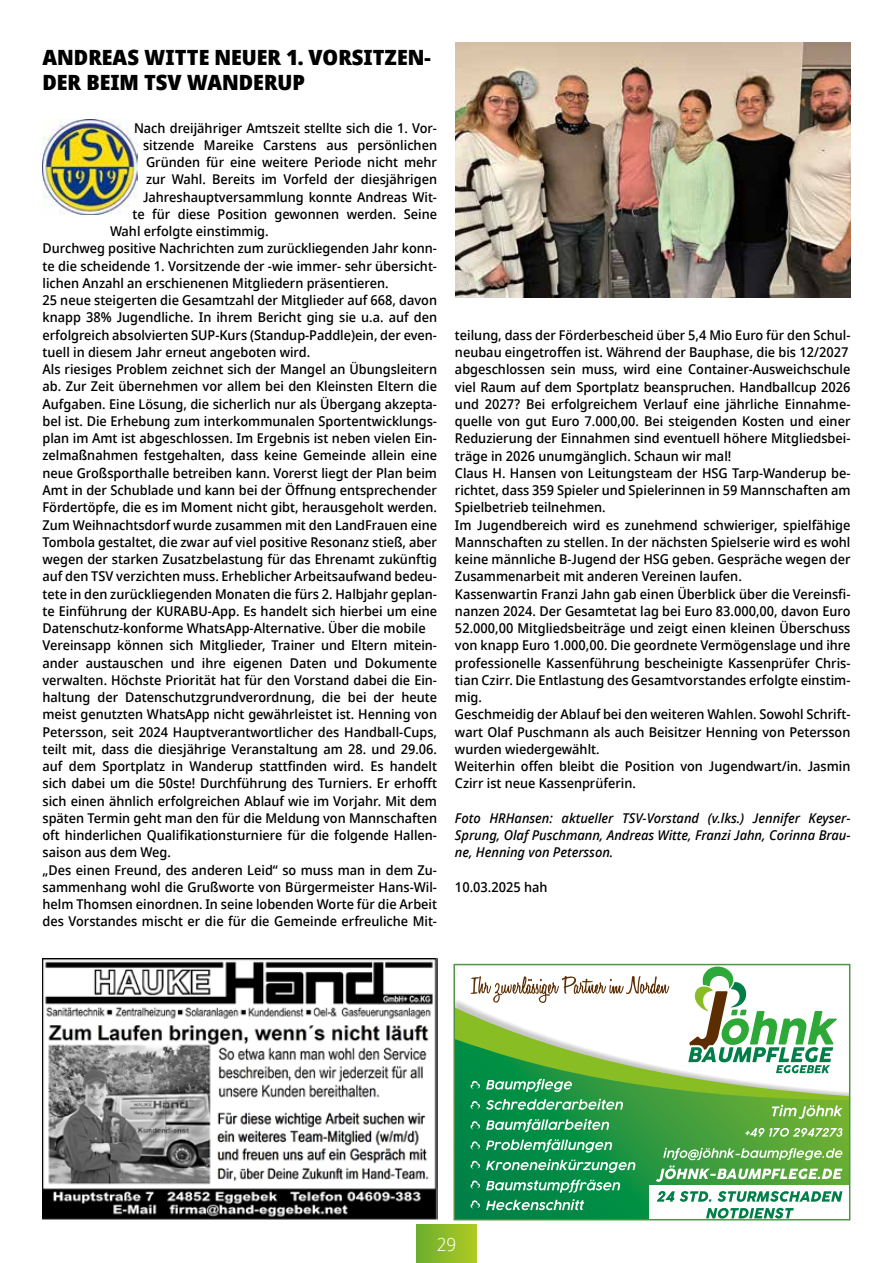
<style>
.page{position:relative;width:893px;height:1263px;background:#fff}
.page>*{position:absolute;margin:0;border:0;box-sizing:border-box;transform-origin:0 0}
.t1{font:900 21px/25.2px "Avrile Sans";color:#000}
.t2{font:300 18px "Avrile Sans";color:#fff}
.t3{font:500 13.5px/17.2px "Avrile Sans";color:#000}
.t4{font:italic 500 13.5px/17.2px "Avrile Sans";color:#000;text-align:justify}
</style>
<div class="page">
<div style="left:417px;top:1225px;width:59px;height:38px;background:linear-gradient(to right,#6cae2f,#b0ca22)"></div>
<img style="left:43px;top:119px;width:95px;height:95px">
<img style="left:455px;top:43px;width:395px;height:255px">
<svg style="left:694px;top:967px;width:53px;height:33px"></svg>
<svg style="left:470px;top:976px;width:199px;height:24px"></svg>
<div style="left:454px;top:1000px;width:396px;height:212px;background:#000;opacity:.22"></div>
<svg style="left:456px;top:1007px;width:391px;height:32px"></svg>
<svg style="left:456px;top:1039px;width:391px;height:178px"></svg>
<div style="left:649px;top:1185px;width:200px;height:35px;background:#fff"></div>
<svg style="left:657px;top:1191px;width:185px;height:11px"></svg>
<svg style="left:706px;top:1208px;width:88px;height:9px"></svg>
<svg style="left:486px;top:1079px;width:86px;height:13px"></svg>
<svg style="left:486px;top:1099px;width:137px;height:11px"></svg>
<svg style="left:486px;top:1119px;width:123px;height:13px"></svg>
<svg style="left:486px;top:1139px;width:126px;height:13px"></svg>
<svg style="left:486px;top:1159px;width:149px;height:14px;background:#4aac79"></svg>
<svg style="left:486px;top:1179px;width:134px;height:14px;background:#4dac7d"></svg>
<svg style="left:486px;top:1199px;width:98px;height:11px"></svg>
<svg style="left:470px;top:1180px;width:10px;height:9px"></svg>
<svg style="left:470px;top:1200px;width:10px;height:8px"></svg>
<svg style="left:470px;top:1160px;width:10px;height:9px"></svg>
<svg style="left:470px;top:1141px;width:10px;height:8px"></svg>
<svg style="left:470px;top:1121px;width:10px;height:8px"></svg>
<svg style="left:470px;top:1100px;width:10px;height:9px"></svg>
<svg style="left:470px;top:1080px;width:10px;height:9px"></svg>
<svg style="left:772px;top:1105px;width:70px;height:14px"></svg>
<svg style="left:745px;top:1128px;width:97px;height:9px"></svg>
<svg style="left:656px;top:1148px;width:186px;height:34px"></svg>
<div style="left:453px;top:964px;width:397px;height:256px;border:2px solid #519248"></div>
<img style="left:43px;top:958px;width:395px;height:262px">
<h1 class="t1" style="left:43px;top:45px;width:390px">ANDREAS WITTE NEUER 1. VORSITZEN-<br>DER BEIM TSV WANDERUP</h1>
<p class="t3" style="left:134px;top:119px;width:305px">Nach dreijähriger Amtszeit stellte sich die 1. Vor-</p>
<p class="t3" style="left:143px;top:137px;width:296px">sitzende Mareike Carstens aus persönlichen</p>
<p class="t3" style="left:146px;top:154px;width:293px">Gründen für eine weitere Periode nicht mehr</p>
<p class="t3" style="left:146px;top:171px;width:293px">zur Wahl. Bereits im Vorfeld der diesjährigen</p>
<p class="t3" style="left:143px;top:188px;width:296px">Jahreshauptversammlung konnte Andreas Wit-</p>
<p class="t3" style="left:133px;top:206px;width:306px">te für diese Position gewonnen werden. Seine</p>
<p class="t3" style="left:110px;top:223px;width:160px">Wahl erfolgte einstimmig.</p>
<p class="t3" style="left:43px;top:240px;width:396px">Durchweg positive Nachrichten zum zurückliegenden Jahr konn-</p>
<p class="t3" style="left:43px;top:257px;width:396px">te die scheidende 1. Vorsitzende der -wie immer- sehr übersicht-</p>
<p class="t3" style="left:43px;top:275px;width:348px">lichen Anzahl an erschienenen Mitgliedern präsentieren.</p>
<p class="t3" style="left:43px;top:292px;width:396px">25 neue steigerten die Gesamtzahl der Mitglieder auf 668, davon</p>
<p class="t3" style="left:43px;top:309px;width:396px">knapp 38% Jugendliche. In ihrem Bericht ging sie u.a. auf den</p>
<p class="t3" style="left:43px;top:326px;width:396px">erfolgreich absolvierten SUP-Kurs (Standup-Paddle)ein, der even-</p>
<p class="t3" style="left:43px;top:344px;width:269px">tuell in diesem Jahr erneut angeboten wird.</p>
<p class="t3" style="left:43px;top:361px;width:396px">Als riesiges Problem zeichnet sich der Mangel an Übungsleitern</p>
<p class="t3" style="left:43px;top:378px;width:396px">ab. Zur Zeit übernehmen vor allem bei den Kleinsten Eltern die</p>
<p class="t3" style="left:43px;top:395px;width:396px">Aufgaben. Eine Lösung, die sicherlich nur als Übergang akzepta-</p>
<p class="t3" style="left:43px;top:413px;width:396px">bel ist. Die Erhebung zum interkommunalen Sportentwicklungs-</p>
<p class="t3" style="left:43px;top:430px;width:396px">plan im Amt ist abgeschlossen. Im Ergebnis ist neben vielen Ein-</p>
<p class="t3" style="left:43px;top:447px;width:396px">zelmaßnahmen festgehalten, dass keine Gemeinde allein eine</p>
<p class="t3" style="left:43px;top:464px;width:396px">neue Großsporthalle betreiben kann. Vorerst liegt der Plan beim</p>
<p class="t3" style="left:43px;top:482px;width:396px">Amt in der Schublade und kann bei der Öffnung entsprechender</p>
<p class="t3" style="left:43px;top:499px;width:396px">Fördertöpfe, die es im Moment nicht gibt, herausgeholt werden.</p>
<p class="t3" style="left:43px;top:516px;width:396px">Zum Weihnachtsdorf wurde zusammen mit den LandFrauen eine</p>
<p class="t3" style="left:43px;top:533px;width:396px">Tombola gestaltet, die zwar auf viel positive Resonanz stieß, aber</p>
<p class="t3" style="left:43px;top:551px;width:396px">wegen der starken Zusatzbelastung für das Ehrenamt zukünftig</p>
<p class="t3" style="left:43px;top:568px;width:396px">auf den TSV verzichten muss. Erheblicher Arbeitsaufwand bedeu-</p>
<p class="t3" style="left:43px;top:585px;width:396px">tete in den zurückliegenden Monaten die fürs 2. Halbjahr geplan-</p>
<p class="t3" style="left:43px;top:602px;width:396px">te Einführung der KURABU-App. Es handelt sich hierbei um eine</p>
<p class="t3" style="left:43px;top:620px;width:385px">Datenschutz-konforme WhatsApp-Alternative. Über die mobile</p>
<p class="t3" style="left:43px;top:637px;width:396px">Vereinsapp können sich Mitglieder, Trainer und Eltern mitein-</p>
<p class="t3" style="left:43px;top:654px;width:396px">ander austauschen und ihre eigenen Daten und Dokumente</p>
<p class="t3" style="left:43px;top:671px;width:396px">verwalten. Höchste Priorität hat für den Vorstand dabei die Ein-</p>
<p class="t3" style="left:43px;top:689px;width:396px">haltung der Datenschutzgrundverordnung, die bei der heute</p>
<p class="t3" style="left:43px;top:706px;width:396px">meist genutzten WhatsApp nicht gewährleistet ist. Henning von</p>
<p class="t3" style="left:43px;top:723px;width:396px">Petersson, seit 2024 Hauptverantwortlicher des Handball-Cups,</p>
<p class="t3" style="left:43px;top:740px;width:396px">teilt mit, dass die diesjährige Veranstaltung am 28. und 29.06.</p>
<p class="t3" style="left:43px;top:758px;width:396px">auf dem Sportplatz in Wanderup stattfinden wird. Es handelt</p>
<p class="t3" style="left:43px;top:775px;width:396px">sich dabei um die 50ste! Durchführung des Turniers. Er erhofft</p>
<p class="t3" style="left:43px;top:792px;width:396px">sich einen ähnlich erfolgreichen Ablauf wie im Vorjahr. Mit dem</p>
<p class="t3" style="left:43px;top:810px;width:396px">späten Termin geht man den für die Meldung von Mannschaften</p>
<p class="t3" style="left:43px;top:827px;width:396px">oft hinderlichen Qualifikationsturniere für die folgende Hallen-</p>
<p class="t3" style="left:43px;top:844px;width:130px">saison aus dem Weg.</p>
<p class="t3" style="left:43px;top:861px;width:396px">„Des einen Freund, des anderen Leid“ so muss man in dem Zu-</p>
<p class="t3" style="left:43px;top:879px;width:396px">sammenhang wohl die Grußworte von Bürgermeister Hans-Wil-</p>
<p class="t3" style="left:43px;top:896px;width:396px">helm Thomsen einordnen. In seine lobenden Worte für die Arbeit</p>
<p class="t3" style="left:43px;top:913px;width:396px">des Vorstandes mischt er die für die Gemeinde erfreuliche Mit-</p>
<p class="t3" style="left:455px;top:327px;width:397px">teilung, dass der Förderbescheid über 5,4 Mio Euro für den Schul&shy;neubau eingetroffen ist. Während der Bauphase, die bis 12/2027 abgeschlossen sein muss, wird eine Container-Ausweichschule viel Raum auf dem Sportplatz beanspruchen. Handballcup 2026 und 2027? Bei erfolgreichem Verlauf eine jährliche Einnahme&shy;quelle von gut Euro 7.000,00. Bei steigenden Kosten und einer Reduzierung der Einnahmen sind eventuell höhere Mitgliedsbei&shy;träge in 2026 unumgänglich. Schaun wir mal!<br>Claus H. Hansen von Leitungsteam der HSG Tarp-Wanderup be&shy;richtet, dass 359 Spieler und Spielerinnen in 59 Mannschaften am Spielbetrieb teilnehmen.<br>Im Jugendbereich wird es zunehmend schwieriger, spielfähige Mannschaften zu stellen. In der nächsten Spielserie wird es wohl keine männliche B-Jugend der HSG geben. Gespräche wegen der Zusammenarbeit mit anderen Vereinen laufen.<br>Kassenwartin Franzi Jahn gab einen Überblick über die Vereinsfi&shy;nanzen 2024. Der Gesamtetat lag bei Euro 83.000,00, davon Euro 52.000,00 Mitgliedsbeiträge und zeigt einen kleinen Überschuss von knapp Euro 1.000,00. Die geordnete Vermögenslage und ihre professionelle Kassenführung bescheinigte Kassenprüfer Chris&shy;tian Czirr. Die Entlastung des Gesamtvorstandes erfolgte einstim&shy;mig.<br>Geschmeidig der Ablauf bei den weiteren Wahlen. Sowohl Schrift&shy;wart Olaf Puschmann als auch Beisitzer Henning von Petersson wurden wiedergewählt.<br>Weiterhin offen bleibt die Position von Jugendwart/in. Jasmin Czirr ist neue Kassenprüferin.</p>
<p class="t4" style="left:455px;top:810px;width:397px">Foto HRHansen: aktueller TSV-Vorstand (v.lks.) Jennifer Keyser-Sprung, Olaf Puschmann, Andreas Witte, Franzi Jahn, Corinna Brau&shy;ne, Henning von Petersson.</p>
<p class="t3" style="left:455px;top:879px;width:94px">10.03.2025 hah</p>
<h2 class="t2" style="left:437px;top:1232px;width:21px">29</h2>
</div>
